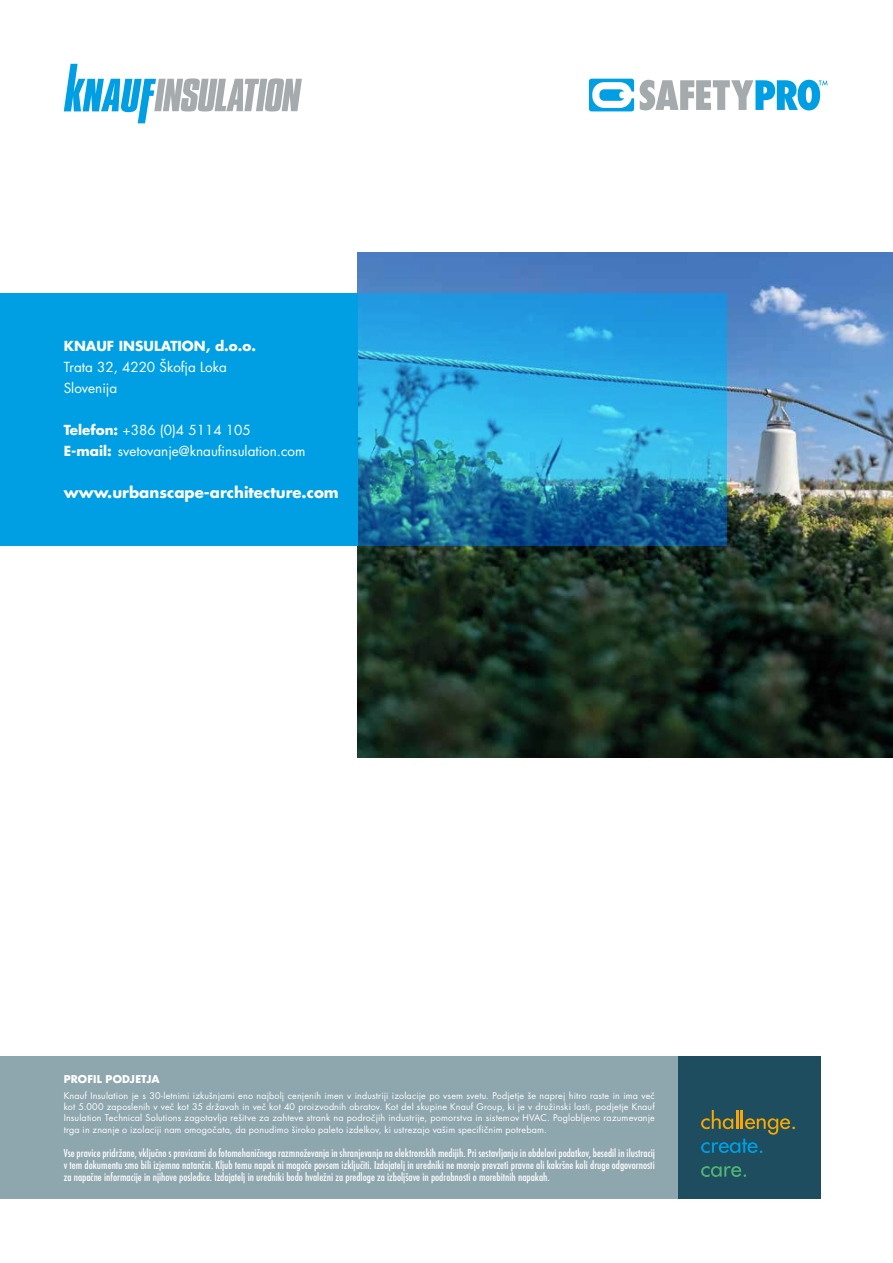
<style>
.page{position:relative;width:893px;height:1263px;background:#fff}
.page>*{position:absolute;margin:0;border:0;box-sizing:border-box;transform-origin:0 0}
.t1{font:700 15px "Futura KNAUF";color:#fff}
.t2{font:13.5px/21px "Futura KNAUF";color:#fff}
.t3{font:700 13.5px "Futura KNAUF";color:#fff}
.t4{font:500 condensed 12px/12px "Futura TOT";color:#fff;text-align:justify}
.t5{font:700 10.5px "Futura KNAUF";letter-spacing:.01em;color:#fff}
.t6{font:9px/11.6px "Futura KNAUF";letter-spacing:.015em;color:#fff;text-align:justify}
.s1{font-weight:700}
</style>
<div class="page">
<div style="left:0;top:1056px;width:678px;height:143px;background:#8ea6ae"></div>
<div style="left:678px;top:1056px;width:143px;height:143px;background:#1d4d5e"></div>
<svg style="left:701px;top:1110px;width:94px;height:43px"></svg>
<svg style="left:701px;top:1166px;width:45px;height:11px"></svg>
<img style="left:357px;top:253px;width:536px;height:505px">
<svg style="left:357px;top:293px;width:370px;height:253px;background:#2696cb"></svg>
<div style="left:0;top:293px;width:357px;height:253px;background:#009fe3"></div>
<svg style="left:640px;top:80px;width:188px;height:30px"></svg>
<svg style="left:589px;top:79px;width:45px;height:32px"></svg>
<svg style="left:64px;top:64px;width:238px;height:59px"></svg>
<h2 class="t3" style="left:64px;top:337px;width:194px">KNAUF INSULATION, d.o.o.</h2>
<h2 class="t2" style="left:64px;top:357px;width:165px">Trata 32, 4220 Škofja Loka<br>Slovenija</h2>
<h2 class="t2" style="left:64px;top:420px;width:243px"><span class="s1">Telefon:</span> +386 (0)4 5114 105<br><span class="s1">E-mail:</span> svetovanje@knaufinsulation.com</h2>
<h1 class="t1" style="left:64px;top:483px;width:276px">www.urbanscape-architecture.com</h1>
<p class="t5" style="left:64px;top:1072px;width:97px">PROFIL PODJETJA</p>
<p class="t6" style="left:64px;top:1089px;width:593px">Knauf Insulation je s 30-letnimi izkušnjami eno najbolj cenjenih imen v industriji izolacije po vsem svetu. Podjetje še naprej hitro raste in ima več kot 5.000 zaposlenih v več kot 35 državah in več kot 40 proizvodnih obratov. Kot del skupine Knauf Group, ki je v družinski lasti, podjetje Knauf Insulation Technical Solutions zagotavlja rešitve za zahteve strank na področjih industrije, pomorstva in sistemov HVAC. Poglobljeno razumevanje trga in znanje o izolaciji nam omogočata, da ponudimo široko paleto izdelkov, ki ustrezajo vašim specifičnim potrebam.</p>
<p class="t4" style="left:64px;top:1147px;width:593px">Vse pravice pridržane, vključno s pravicami do fotomehaničnega razmnoževanja in shranjevanja na elektronskih medijih. Pri sestavljanju in obdelavi podatkov, besedil in ilustracij v tem dokumentu smo bili izjemno natančni. Kljub temu napak ni mogoče povsem izključiti. Izdajatelj in uredniki ne morejo prevzeti pravne ali kakršne koli druge odgovornosti za napačne informacije in njihove posledice. Izdajatelj in uredniki bodo hvaležni za predloge za izboljšave in podrobnosti o morebitnih napakah.</p>
</div>
